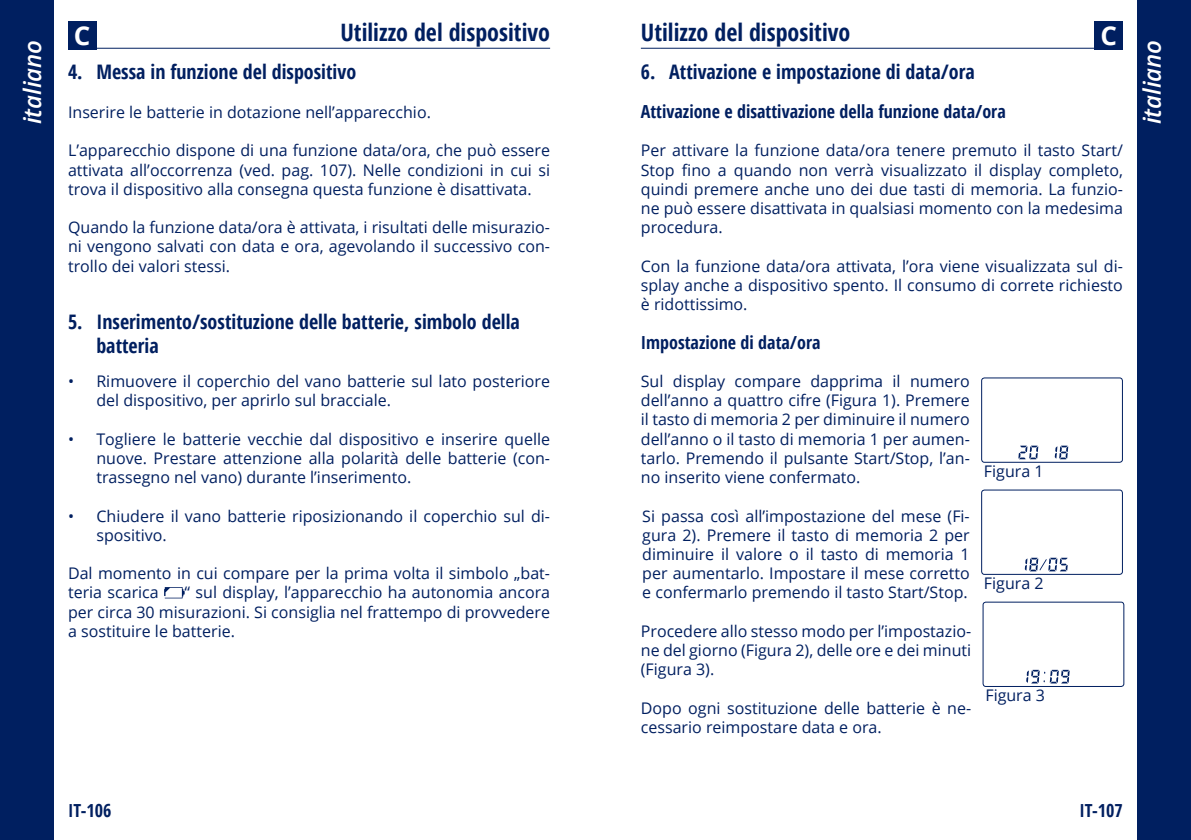
<style>
.page{position:relative;width:1191px;height:840px;background:#fff}
.page>*{position:absolute;margin:0;border:0;box-sizing:border-box;transform-origin:0 0}
.t1{font:700 26px "Open Sans";color:#fff}
.t2{font:700 condensed 24px "Open Sans";color:#001f60}
.t3{font:italic 600 24px "Open Sans";color:#fff}
.t4{font:700 condensed 20px/24px "Open Sans";color:#001f60}
.t5{font:700 condensed 18px "Open Sans";color:#001f60}
.t6{font:16px/19.2px "Open Sans";color:#001f60;text-align:justify}
</style>
<div class="page">
<div style="left:1137px;top:0;width:54px;height:839px;background:#001f60"></div>
<div style="left:0;top:0;width:54px;height:839px;background:#001f60"></div>
<hr style="left:641px;top:48px;width:482px;height:1px;background:#001f60">
<hr style="left:68px;top:48px;width:482px;height:1px;background:#001f60">
<div style="left:1094px;top:21px;width:29px;height:28px;background:#001f60"></div>
<div style="left:68px;top:21px;width:28px;height:28px;background:#001f60"></div>
<svg style="left:164px;top:587px;width:21px;height:11px"></svg>
<svg style="left:1054px;top:445px;width:14px;height:14px"></svg>
<svg style="left:1018px;top:445px;width:20px;height:14px"></svg>
<div style="left:981px;top:377px;width:142px;height:85px;border:1px solid #001f60;border-radius:3px"></div>
<svg style="left:1024px;top:557px;width:43px;height:14px"></svg>
<div style="left:981px;top:489px;width:142px;height:85px;border:1px solid #001f60;border-radius:3px"></div>
<svg style="left:1026px;top:669px;width:43px;height:14px"></svg>
<div style="left:982px;top:601px;width:142px;height:85px;border:1px solid #001f60;border-radius:3px"></div>
<h1 class="t1" style="left:74px;top:17px;width:18px">C</h1>
<h2 class="t2" style="left:340px;top:16px;width:211px">Utilizzo del dispositivo</h2>
<h2 class="t2" style="left:641px;top:16px;width:211px">Utilizzo del dispositivo</h2>
<h1 class="t1" style="left:1100px;top:17px;width:18px">C</h1>
<h2 class="t3" style="left:16px;top:124px;width:86px;rotate:-90deg">italiano</h2>
<h2 class="t3" style="left:1135px;top:124px;width:86px;rotate:-90deg">italiano</h2>
<p class="t4" style="left:68px;top:60px;width:290px">4. Messa in funzione del dispositivo</p>
<p class="t4" style="left:641px;top:60px;width:335px">6. Attivazione e impostazione di data/ora</p>
<p class="t5" style="left:641px;top:99px;width:366px">Attivazione e disattivazione della funzione data/ora</p>
<p class="t6" style="left:68px;top:102px;width:364px">Inserire le batterie in dotazione nell’apparecchio.</p>
<p class="t6" style="left:68px;top:140px;width:483px">L’apparecchio dispone di una funzione data/ora, che può essere attivata all’occorrenza (ved. pag. 107). Nelle condizioni in cui si trova il dispositivo alla consegna questa funzione è disattivata.</p>
<p class="t6" style="left:68px;top:217px;width:483px">Quando la funzione data/ora è attivata, i risultati delle misurazio&shy;ni vengono salvati con data e ora, agevolando il successivo con&shy;trollo dei valori stessi.</p>
<p class="t6" style="left:641px;top:140px;width:483px">Per attivare la funzione data/ora tenere premuto il tasto Start/ Stop fino a quando non verrà visualizzato il display completo, quindi premere anche uno dei due tasti di memoria. La funzio&shy;ne può essere disattivata in qualsiasi momento con la medesima procedura.</p>
<p class="t6" style="left:641px;top:256px;width:483px">Con la funzione data/ora attivata, l’ora viene visualizzata sul di&shy;splay anche a dispositivo spento. Il consumo di correte richiesto è ridottissimo.</p>
<p class="t4" style="left:96px;top:309px;width:425px;text-indent:-28px">5. Inserimento/sostituzione delle batterie, simbolo della batteria</p>
<p class="t6" style="left:96px;top:371px;width:455px;text-indent:-28px">• Rimuovere il coperchio del vano batterie sul lato posteriore del dispositivo, per aprirlo sul bracciale.</p>
<p class="t6" style="left:96px;top:428px;width:455px;text-indent:-28px">• Togliere le batterie vecchie dal dispositivo e inserire quelle nuove. Prestare attenzione alla polarità delle batterie (con&shy;trassegno nel vano) durante l’inserimento.</p>
<p class="t6" style="left:96px;top:505px;width:455px;text-indent:-28px">• Chiudere il vano batterie riposizionando il coperchio sul di&shy;spositivo.</p>
<p class="t6" style="left:68px;top:563px;width:483px">Dal momento in cui compare per la prima volta il simbolo „bat&shy;teria scarica</p>
<p class="t6" style="left:68px;top:582px;width:483px;text-indent:117px">“ sul display, l’apparecchio ha autonomia ancora per circa 30 misurazioni. Si consiglia nel frattempo di provvedere a sostituire le batterie.</p>
<p class="t5" style="left:641px;top:329px;width:181px">Impostazione di data/ora</p>
<p class="t6" style="left:641px;top:371px;width:330px">Sul display compare dapprima il numero dell’anno a quattro cifre (Figura 1). Premere il tasto di memoria 2 per diminuire il numero dell’anno o il tasto di memoria 1 per aumen&shy;tarlo. Premendo il pulsante Start/Stop, l’an&shy;no inserito viene confermato.</p>
<p class="t6" style="left:642px;top:505px;width:329px">Si passa così all’impostazione del mese (Fi&shy;gura 2). Premere il tasto di memoria 2 per diminuire il valore o il tasto di memoria 1 per aumentarlo. Impostare il mese corretto e confermarlo premendo il tasto Start/Stop.</p>
<p class="t6" style="left:641px;top:620px;width:332px">Procedere allo stesso modo per l’impostazio&shy;ne del giorno (Figura 2), delle ore e dei minuti (Figura 3).</p>
<p class="t6" style="left:641px;top:697px;width:332px">Dopo ogni sostituzione delle batterie è ne&shy;cessario reimpostare data e ora.</p>
<p class="t6" style="left:984px;top:461px;width:61px">Figura 1</p>
<p class="t6" style="left:984px;top:573px;width:61px">Figura 2</p>
<p class="t6" style="left:985px;top:685px;width:61px">Figura 3</p>
<p class="t5" style="left:68px;top:797px;width:45px">IT-106</p>
<p class="t5" style="left:1079px;top:797px;width:45px">IT-107</p>
</div>
